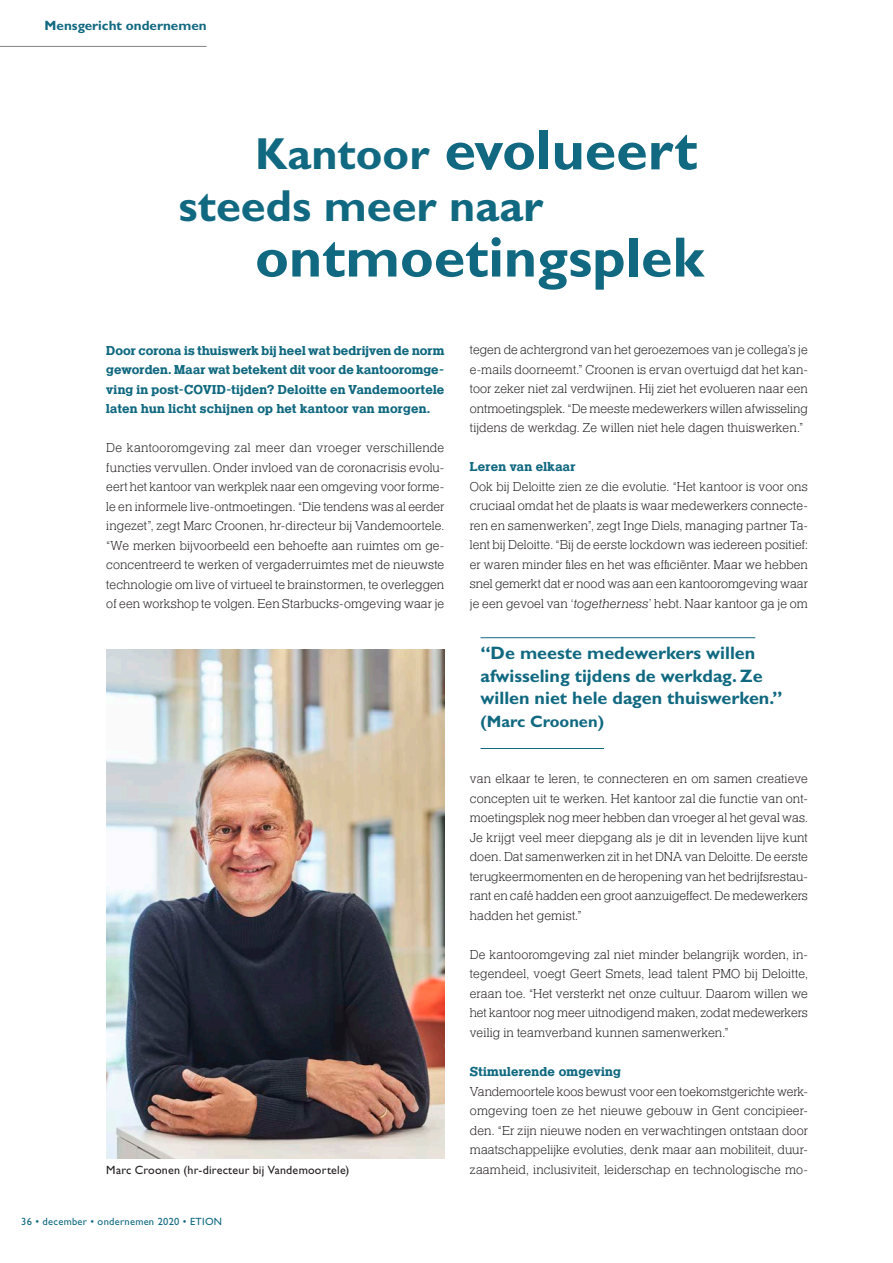
<style>
.page{position:relative;width:893px;height:1263px;background:#fff}
.page>*{position:absolute;margin:0;border:0;box-sizing:border-box;transform-origin:0 0}
.Kop{font:700 57px "Gill Sans Std";color:#106980}
.Kop-2{font:700 45px "Gill Sans Std";color:#106980}
.Streamer{font:700 18px/22.5px "Gill Sans Std";color:#106980}
.Streamer-2{font:700 16.5px "Gill Sans Std";color:#106980}
.Body{font:300 13.5px/19.5px "Helserif";letter-spacing:.005em;color:#231f20;text-align:justify}
.Body-2{font:700 13.5px/19.5px "Helserif";letter-spacing:.01em;color:#106980;text-align:justify}
.t1{font:700 13.5px "Gill Sans Std";color:#106980}
.Onderschrift_-_auteu{font:12px "Gill Sans Std";letter-spacing:.015em;color:#231f20}
.t2{font:10.5px "Gill Sans Std";letter-spacing:.025em;color:#106980}
.s1{font-size:45px}
.s2{font-style:italic}
</style>
<div class="page">
<hr style="left:0;top:46px;width:207px;height:1px;background:#818386">
<img style="left:106px;top:649px;width:338px;height:509px">
<hr style="left:480px;top:637px;width:275px;height:1px;background:#106980">
<hr style="left:480px;top:748px;width:124px;height:1px;background:#106980">
<p class="t1" style="left:45px;top:18px;width:163px">Mensgericht ondernemen</p>
<p class="Kop" style="left:255px;top:116px;width:444px"><span class="s1">Kantoor</span> evolueert</p>
<p class="Kop-2" style="left:179px;top:179px;width:366px">steeds meer naar</p>
<p class="Kop" style="left:255px;top:224px;width:450px">ontmoetingsplek</p>
<p class="Body-2" style="left:106px;top:341px;width:340px">Door corona is thuiswerk bij heel wat bedrijven de norm geworden. Maar wat betekent dit voor de kantooromge&shy;ving in post-COVID-tijden? Deloitte en Vandemoortele laten hun licht schijnen op het kantoor van morgen.</p>
<p class="Body" style="left:106px;top:438px;width:340px">De kantooromgeving zal meer dan vroeger verschillende functies vervullen. Onder invloed van de coronacrisis evolu&shy;eert het kantoor van werkplek naar een omgeving voor forme&shy;le en informele live-ontmoetingen. “Die tendens was al eerder ingezet”, zegt Marc Croonen, hr-directeur bij Vandemoortele. “We merken bijvoorbeeld een behoefte aan ruimtes om ge&shy;concentreerd te werken of vergaderruimtes met de nieuwste technologie om live of virtueel te brainstormen, te overleggen of een workshop te volgen. Een Starbucks-omgeving waar je</p>
<p class="Body" style="left:470px;top:341px;width:340px">tegen de achtergrond van het geroezemoes van je collega’s je e-mails doorneemt.” Croonen is ervan overtuigd dat het kan&shy;toor zeker niet zal verdwijnen. Hij ziet het evolueren naar een ontmoetingsplek. “De meeste medewerkers willen afwisseling tijdens de werkdag. Ze willen niet hele dagen thuiswerken.”</p>
<p class="Body-2" style="left:470px;top:458px;width:107px">Leren van elkaar</p>
<p class="Body" style="left:470px;top:477px;width:340px">Ook bij Deloitte zien ze die evolutie. “Het kantoor is voor ons cruciaal omdat het de plaats is waar medewerkers connecte&shy;ren en samenwerken”, zegt Inge Diels, managing partner Ta&shy;lent bij Deloitte. “Bij de eerste lockdown was iedereen positief: er waren minder files en het was efficiënter. Maar we hebben snel gemerkt dat er nood was aan een kantooromgeving waar je een gevoel van ‘<span class="s2">togetherness</span>’ hebt. Naar kantoor ga je om</p>
<p class="Streamer" style="left:480px;top:642px;width:304px">“De meeste medewerkers willen afwisseling tijdens de werkdag. Ze willen niet hele dagen thuiswerken.”</p>
<p class="Streamer-2" style="left:480px;top:711px;width:125px">(Marc Croonen)</p>
<p class="Body" style="left:470px;top:770px;width:340px">van elkaar te leren, te connecteren en om samen creatieve concepten uit te werken. Het kantoor zal die functie van ont&shy;moetingsplek nog meer hebben dan vroeger al het geval was.<br>Je krijgt veel meer diepgang als je dit in levenden lijve kunt doen. Dat samenwerken zit in het DNA van Deloitte. De eerste terugkeermomenten en de heropening van het bedrijfsrestau&shy;rant en café hadden een groot aanzuigeffect. De medewerkers hadden het gemist.”</p>
<p class="Body" style="left:470px;top:945px;width:340px">De kantooromgeving zal niet minder belangrijk worden, in&shy;tegendeel, voegt Geert Smets, lead talent PMO bij Deloitte, eraan toe. “Het versterkt net onze cultuur. Daarom willen we het kantoor nog meer uitnodigend maken, zodat medewerkers veilig in teamverband kunnen samenwerken.”</p>
<p class="Body-2" style="left:470px;top:1062px;width:153px">Stimulerende omgeving</p>
<p class="Body" style="left:470px;top:1082px;width:340px">Vandemoortele koos bewust voor een toekomstgerichte werk&shy;omgeving toen ze het nieuwe gebouw in Gent concipieer&shy;den. “Er zijn nieuwe noden en verwachtingen ontstaan door maatschappelijke evoluties, denk maar aan mobiliteit, duur-</p>
<p class="Onderschrift_-_auteu" style="left:106px;top:1163px;width:245px">Marc Croonen (hr-directeur bij Vandemoortele)</p>
<p class="Body" style="left:470px;top:1160px;width:340px">zaamheid, inclusiviteit, leiderschap en technologische mo-</p>
<p class="t2" style="left:21px;top:1216px;width:202px">36 • december • ondernemen 2020 • ETION</p>
</div>
